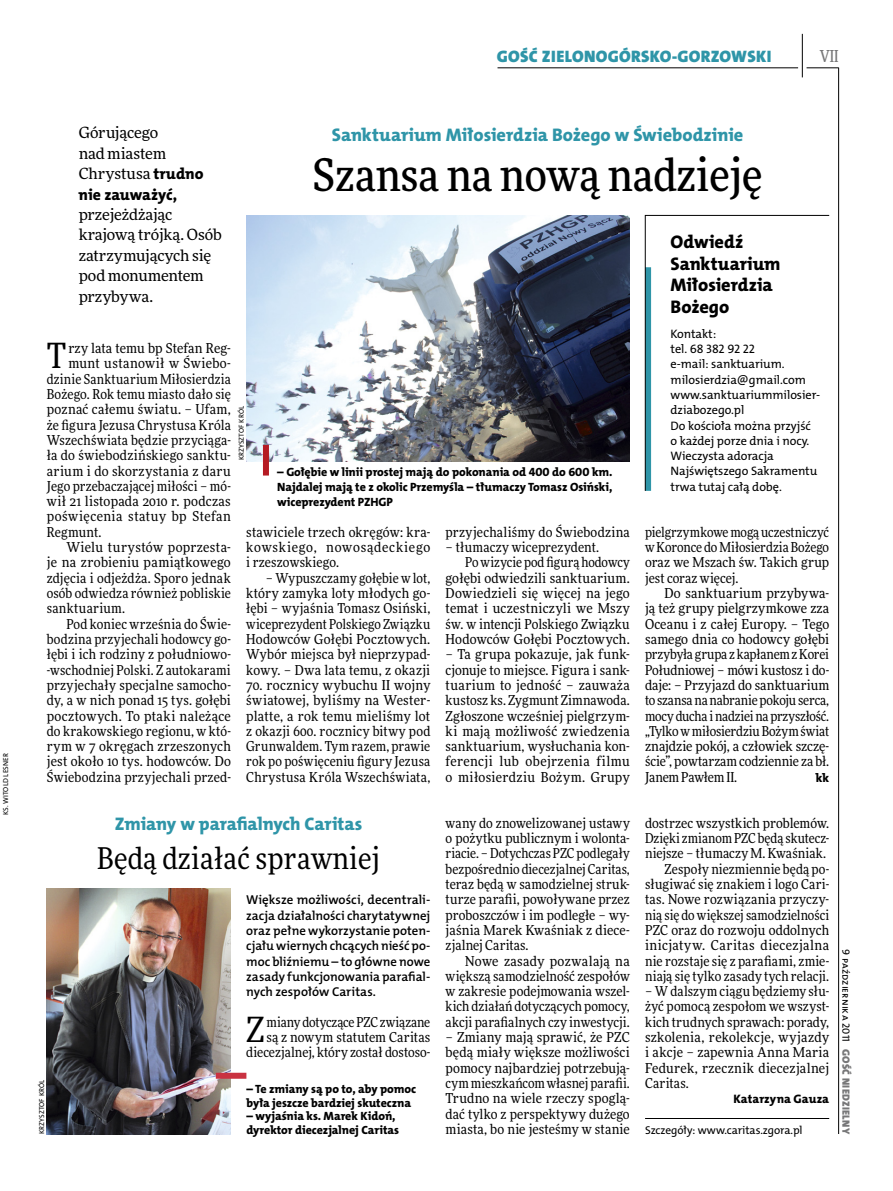
<style>
.page{position:relative;width:893px;height:1191px;background:#fff}
.page>*{position:absolute;margin:0;border:0;box-sizing:border-box;transform-origin:0 0}
.t1{font:500 45px "Freeday Narrow";color:#000}
.t2{font:34.8px "Freeday Narrow News";color:#000}
.t3{font:30px "Freeday Narrow News";letter-spacing:.01em;color:#000}
.t4{font:18.3px "The Mix HP8 Ex Bld";letter-spacing:-.005em;color:#2f95a8}
.t5{font:18.3px/21.6px "The Mix HP8 Ex Bld";color:#000}
.t6{font:16.65px "The Mix HP9 Blk";letter-spacing:.02em;color:#2f95a8}
.t7{font:500 16.5px "Freeday Narrow";color:#777778;scale:.9 1}
.t8{font:15.75px "The Mix HP8 Ex Bld";letter-spacing:-.005em;color:#000}
.t9{font:15.45px/20.4px "Freeday News";letter-spacing:-.01em;color:#000}
.t10{font:13.65px/15.3px "Freeday Narrow News";letter-spacing:.01em;color:#000;text-align:justify}
.t11{font:13.65px "Freeday Narrow News";letter-spacing:.03em;color:#000}
.t12{font:12.9px/15.3px "The Mix HP6 Se Bld";letter-spacing:-.005em;color:#000;text-align:justify}
.t13{font:12.3px/15.3px "The Mix HP5 Plain";letter-spacing:-.005em;color:#000}
.t14{font:12.3px "The Mix HP8 Ex Bld";letter-spacing:.005em;color:#000}
.t15{font:12px/15.3px "The Mix HP8 Ex Bld";letter-spacing:-.005em;color:#000}
.t16{font:11.4px "The Mix HP5 Plain";letter-spacing:-.005em;color:#000}
.t17{font:10.5px "The Mix HP5 Plain";letter-spacing:.015em;color:#000}
.t18{font:10.5px "The Mix HP9 Blk";letter-spacing:.025em;color:#777778}
.t19{font:7.2px "The Mix HP5 Plain";letter-spacing:.015em;color:#000}
.s1{font-family:"The Mix HP8 Ex Bld";font-size:15.75px}
</style>
<div class="page">
<hr style="left:838px;top:68px;width:1px;height:1066px;background:#000">
<hr style="left:802px;top:34px;width:1px;height:43px;background:#000">
<hr style="left:806px;top:68px;width:33px;height:1px;background:#000">
<hr style="left:497px;top:68px;width:301px;height:1px;background:#000">
<img style="left:246px;top:215px;width:384px;height:246px">
<svg style="left:645px;top:215px;width:185px;height:276px"></svg>
<div style="left:263px;top:445px;width:6px;height:30px;background:#b51b24"></div>
<hr style="left:645px;top:1118px;width:184px;height:1px;background:#000">
<img style="left:47px;top:889px;width:184px;height:245px">
<div style="left:216px;top:1072px;width:30px;height:6px;background:#c93241"></div>
<p class="t19" style="left:1px;top:815px;width:64px;rotate:-90deg">ks. Witold Lesner</p>
<p class="t6" style="left:497px;top:46px;width:276px">GOŚĆ ZIELONOGÓRSKO-GORZOWSKI</p>
<p class="t7" style="left:820px;top:46px;width:22px">VII</p>
<h3 class="t4" style="left:332px;top:123px;width:413px">Sanktuarium Miłosierdzia Bożego w Świebodzinie</h3>
<h1 class="t1" style="left:313px;top:147px;width:451px">Szansa na nową nadzieję</h1>
<h3 class="t5" style="left:671px;top:231px;width:111px">Odwiedź<br>Sanktuarium<br>Miłosierdzia<br>Bożego</h3>
<p class="t13" style="left:671px;top:326px;width:151px">Kontakt:<br>tel. 68 382 92 22<br>e-mail: sanktuarium. milosierdzia@gmail.com www.sanktuariummilosier&shy;dziabozego.pl<br>Do kościoła można przyjść o każdej porze dnia i nocy.<br>Wieczysta adoracja<br>N ajświętszego Sakramentu trwa tutaj całą dobę.</p>
<p class="t9" style="left:79px;top:122px;width:126px">Górującego<br>nad miastem<br>Chrystusa <span class="s1">trudno</span></p>
<p class="t8" style="left:79px;top:184px;width:100px">nie zauważyć,</p>
<p class="t9" style="left:79px;top:204px;width:145px">przejeżdżając krajową trójką. Osób zatrzymujących się pod monumentem przybywa.</p>
<h2 class="t2" style="left:47px;top:334px;width:21px">T</h2>
<p class="t10" style="left:68px;top:340px;width:164px">rzy lata temu bp Stefan Reg-</p>
<p class="t10" style="left:68px;top:356px;width:164px">munt ustanowił w Świebo-</p>
<p class="t10" style="left:47px;top:371px;width:186px">dzinie Sanktuarium Miłosierdzia</p>
<p class="t10" style="left:47px;top:386px;width:186px">Bożego. Rok temu miasto dało się</p>
<p class="t10" style="left:47px;top:401px;width:186px">poznać całemu światu. – Ufam,</p>
<p class="t10" style="left:47px;top:417px;width:186px">że figura Jezusa Chrystusa Króla</p>
<p class="t10" style="left:47px;top:432px;width:186px">Wszechświata będzie przyciąga-</p>
<p class="t10" style="left:47px;top:447px;width:186px">ła do świebodzińskiego sanktu-</p>
<p class="t10" style="left:47px;top:463px;width:186px">arium i do skorzystania z daru</p>
<p class="t10" style="left:47px;top:478px;width:186px">Jego przebaczającej miłości – mó-</p>
<p class="t10" style="left:47px;top:493px;width:186px">wił 21 listopada 2010 r. podczas</p>
<p class="t11" style="left:47px;top:508px;width:186px">poświęcenia statuy bp Stefan</p>
<p class="t10" style="left:47px;top:524px;width:56px">Regmunt.</p>
<p class="t10" style="left:66px;top:539px;width:166px">Wielu turystów poprzesta-</p>
<p class="t10" style="left:47px;top:555px;width:186px">je na zrobieniu pamiątkowego</p>
<p class="t10" style="left:47px;top:570px;width:186px">zdjęcia i odjeżdża. Sporo jednak</p>
<p class="t10" style="left:47px;top:585px;width:186px">osób odwiedza również pobliskie</p>
<p class="t10" style="left:47px;top:600px;width:80px">sanktuarium.</p>
<p class="t10" style="left:66px;top:616px;width:166px">Pod koniec września do Świe-</p>
<p class="t10" style="left:47px;top:631px;width:186px">bodzina przyjechali hodowcy go-</p>
<p class="t10" style="left:47px;top:646px;width:186px">łębi i ich rodziny z południowo-</p>
<p class="t10" style="left:47px;top:662px;width:186px">-wschodniej Polski. Z autokarami</p>
<p class="t10" style="left:47px;top:677px;width:186px">przyjechały specjalne samocho-</p>
<p class="t10" style="left:47px;top:692px;width:186px">dy, a w nich ponad 15 tys. gołębi</p>
<p class="t10" style="left:47px;top:708px;width:186px">pocztowych. To ptaki należące</p>
<p class="t10" style="left:47px;top:723px;width:186px">do krakowskiego regionu, w któ-</p>
<p class="t10" style="left:47px;top:738px;width:186px">rym w 7 okręgach zrzeszonych</p>
<p class="t10" style="left:47px;top:754px;width:186px">jest około 10 tys. hodowców. Do</p>
<p class="t10" style="left:47px;top:769px;width:186px">Świebodzina przyjechali przed-</p>
<p class="t19" style="left:237px;top:460px;width:56px;rotate:-90deg">Krzysztof Król</p>
<p class="t15" style="left:277px;top:464px;width:337px;text-align:justify">– Gołębie w linii prostej mają do pokonania od 400 do 600 km.<br>Najdalej mają te z okolic Przemyśla – tłumaczy Tomasz Osiński, wiceprezydent PZHGP</p>
<p class="t10" style="left:446px;top:524px;width:186px">przyjechaliśmy do Świebodzina</p>
<p class="t10" style="left:446px;top:539px;width:155px">– tłumaczy wiceprezydent.</p>
<p class="t10" style="left:465px;top:555px;width:166px">Po wizycie pod figurą hodowcy</p>
<p class="t10" style="left:446px;top:570px;width:186px">gołębi odwiedzili sanktuarium.</p>
<p class="t10" style="left:446px;top:585px;width:186px">Dowiedzieli się więcej na jego</p>
<p class="t10" style="left:446px;top:600px;width:186px">temat i uczestniczyli we Mszy</p>
<p class="t10" style="left:446px;top:616px;width:186px">św. w intencji Polskiego Związku</p>
<p class="t10" style="left:446px;top:631px;width:186px">Hodowców Gołębi Pocztowych.</p>
<p class="t10" style="left:446px;top:646px;width:186px">– Ta grupa pokazuje, jak funk&shy;cjonuje to miejsce. Figura i sank&shy;tuarium to jedność – zauważa kustosz ks. Zygmunt Zimnawoda.<br>Zgłoszone wcześniej pielgrzym&shy;ki mają możliwość zwiedzenia sanktuarium, wysłuchania kon&shy;ferencji lub obejrzenia filmu o miłosierdziu Bożym. Grupy</p>
<p class="t10" style="left:246px;top:524px;width:186px">stawiciele trzech okręgów: kra&shy;kowskiego, nowosądeckiego i rzeszowskiego.</p>
<p class="t10" style="left:246px;top:570px;width:186px;text-indent:20px">– Wypuszczamy gołębie w lot, który zamyka loty młodych go&shy;łębi – wyjaśnia Tomasz Osiński, wiceprezydent Polskiego Związku Hodowców Gołębi Pocztowych.<br>Wybór miejsca był nieprzypad&shy;kowy. – Dwa lata temu, z okazji</p>
<p class="t10" style="left:246px;top:677px;width:186px">70. rocznicy wybuchu II wojny światowej, byliśmy na Wester&shy;platte, a rok temu mieliśmy lot z okazji 600. rocznicy bitwy pod Grunwaldem. Tym razem, prawie rok po poświęceniu figury Jezusa Chrystusa Króla Wszechświata,</p>
<p class="t10" style="left:645px;top:524px;width:186px">pielgrzymkowe mogą uczestniczyć w Koronce do Miłosierdzia Bożego oraz we Mszach św. Takich grup jest coraz więcej.</p>
<p class="t10" style="left:645px;top:585px;width:186px;text-indent:20px">Do sanktuarium przybywa&shy;ją też grupy pielgrzymkowe zza Oceanu i z całej Europy. – Tego samego dnia co hodowcy gołębi przybyła grupa z kapłanem z Korei Południowej – mówi kustosz i do&shy;daje: – Przyjazd do sanktuarium to szansa na nabranie pokoju serca, mocy ducha i nadziei na przyszłość. „Tylko w miłosierdziu Bożym świat znajdzie pokój, a człowiek szczę&shy;ście”, powtarzam codziennie za bł.<br>Janem Pawłem II.</p>
<p class="t14" style="left:816px;top:769px;width:15px">kk</p>
<p class="t19" style="left:37px;top:1134px;width:56px;rotate:-90deg">Krzysztof Król</p>
<h3 class="t4" style="left:115px;top:812px;width:249px">Zmiany w parafialnych Caritas</h3>
<h3 class="t3" style="left:97px;top:839px;width:284px">Będą działać sprawniej</h3>
<p class="t12" style="left:246px;top:892px;width:186px">Większe możliwości, decentrali&shy;zacja działalności charytatywnej oraz pełne wykorzystanie poten&shy;cjału wiernych chcących nieść po&shy;moc bliźniemu – to główne nowe zasady funkcjonowania parafial&shy;nych zespołów Caritas.</p>
<h2 class="t2" style="left:246px;top:1008px;width:20px">Z</h2>
<p class="t10" style="left:246px;top:1014px;width:186px;text-align:right">miany dotyczące PZC związane<br>są z nowym statutem Caritas diecezjalnej, który został dostoso-</p>
<p class="t15" style="left:246px;top:1082px;width:171px;line-height:13.5px">– Te zmiany są po to, aby pomoc była jeszcze bardziej skuteczna</p>
<p class="t15" style="left:246px;top:1109px;width:154px;line-height:13.5px">– wyjaśnia ks. Marek Kidoń, dyrektor diecezjalnej Caritas</p>
<p class="t10" style="left:446px;top:815px;width:186px">wany do znowelizowanej ustawy o pożytku publicznym i wolonta&shy;riacie. – Dotychczas PZC podlegały bezpośrednio diecezjalnej Caritas, teraz będą w samodzielnej struk&shy;turze parafii, powoływane przez proboszczów i im podległe – wy&shy;jaśnia Marek Kwaśniak z diece&shy;zjalnej Caritas.</p>
<p class="t10" style="left:446px;top:953px;width:186px;text-indent:20px">Nowe zasady pozwalają na większą samodzielność zespołów w zakresie podejmowania wszel&shy;kich działań dotyczących pomocy, akcji parafialnych czy inwestycji.</p>
<p class="t10" style="left:446px;top:1029px;width:186px">– Zmiany mają sprawić, że PZC będą miały większe możliwości pomocy najbardziej potrzebują&shy;cym mieszkańcom własnej parafii.<br>Trudno na wiele rzeczy spoglą&shy;dać tylko z perspektywy dużego miasta, bo nie jesteśmy w stanie</p>
<p class="t10" style="left:645px;top:815px;width:186px;text-align:right">dostrzec wszystkich problemów.<br>Dzięki zmianom PZC będą skutecz&shy;niejsze – tłumaczy M. Kwaśniak.<br>Zespoły niezmiennie będą po&shy;sługiwać się znakiem i logo Cari&shy;tas. Nowe rozwiązania przyczy&shy;nią się do większej samodzielności<br>PZC oraz do rozwoju oddolnych inicjatyw. Caritas diecezjalna nie rozstaje się z parafiami, zmie&shy;niają się tylko zasady tych relacji.</p>
<p class="t10" style="left:645px;top:983px;width:186px">– W dalszym ciągu będziemy słu&shy;żyć pomocą zespołom we wszyst&shy;kich trudnych sprawach: porady, szkolenia, rekolekcje, wyjazdy i akcje – zapewnia Anna Maria Fedurek, rzecznik diecezjalnej Caritas.</p>
<p class="t14" style="left:733px;top:1091px;width:97px">Katarzyna Gauza</p>
<p class="t16" style="left:645px;top:1122px;width:159px">Szczegóły: www.caritas.zgora.pl</p>
<p class="t17" style="left:853px;top:949px;width:94px;rotate:90deg">9 października 2011</p>
<p class="t18" style="left:853px;top:1049px;width:86px;rotate:90deg">GOŚĆ NIEDZIELNY</p>
</div>
